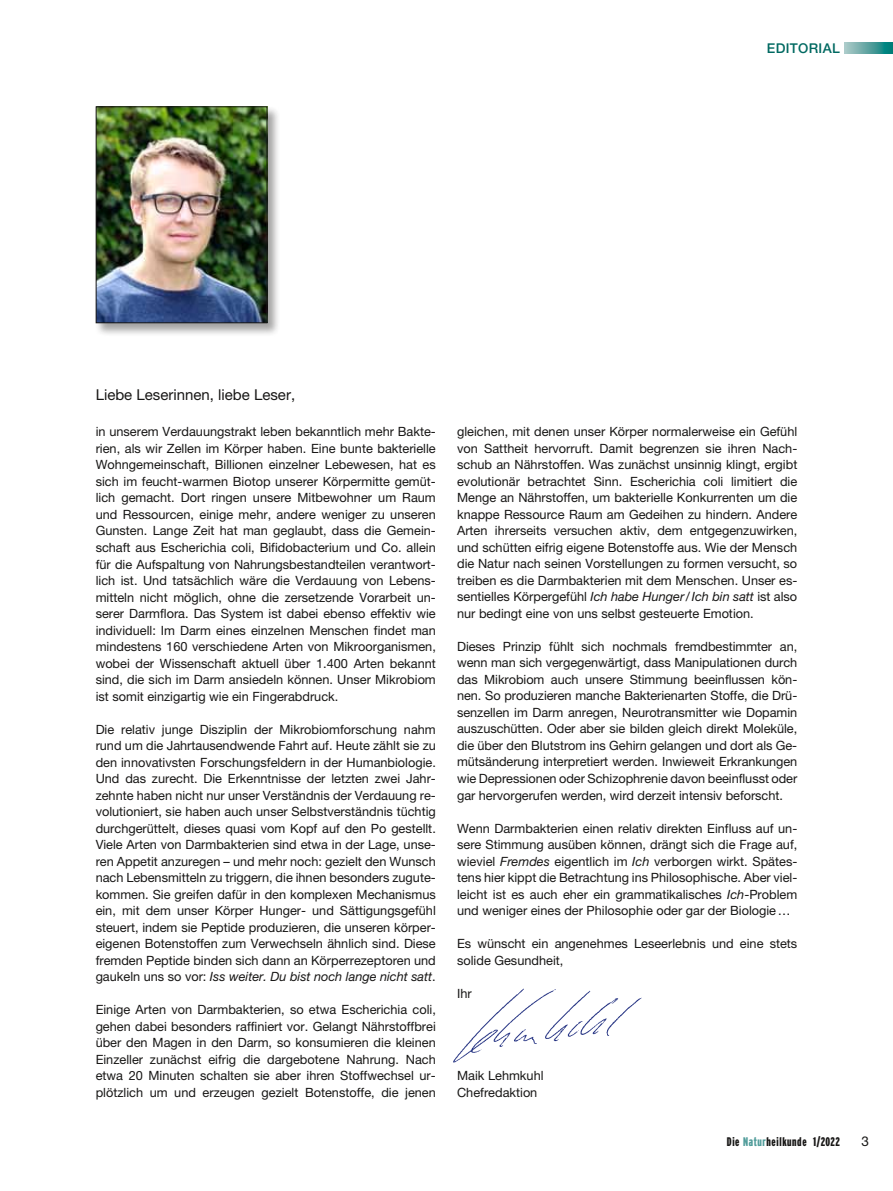
<style>
.page{position:relative;width:893px;height:1191px;background:#fff}
.page>*{position:absolute;margin:0;border:0;box-sizing:border-box;transform-origin:0 0}
.t1{font:15px "Helvetica Neue";color:#181716}
.t2{font:500 13.5px "Helvetica Neue";letter-spacing:.025em;color:#006961}
.t3{font:13.5px "Helvetica Neue";color:#181716}
.t4{font:12.75px/16.5px "Helvetica Neue";color:#181716;text-align:justify}
.t5{font:900 extra-condensed 12.45px "Interstate";letter-spacing:.05em;color:#181716}
.s1{font-style:italic}
.s2{color:#509c9a}
</style>
<div class="page">
<svg style="left:844px;top:43px;width:49px;height:10px"></svg>
<div style="left:95px;top:106px;width:186px;height:230px;background:#181716;opacity:.4"></div>
<img style="left:98px;top:108px;width:167px;height:213px">
<div style="left:96px;top:106px;width:171px;height:217px;border:1px solid #181716"></div>
<img style="left:453px;top:988px;width:189px;height:75px">
<p class="t2" style="left:767px;top:40px;width:74px">EDITORIAL</p>
<p class="t1" style="left:96px;top:386px;width:201px">Liebe Leserinnen, liebe Leser,</p>
<p class="t4" style="left:96px;top:423px;width:342px">in unserem Verdauungstrakt leben bekanntlich mehr Bakte&shy;rien, als wir Zellen im Körper haben. Eine bunte bakterielle Wohngemeinschaft, Billionen einzelner Lebewesen, hat es sich im feucht-warmen Biotop unserer Körpermitte gemüt&shy;lich gemacht. Dort ringen unsere Mitbewohner um Raum und Ressourcen, einige mehr, andere weniger zu unseren Gunsten. Lange Zeit hat man geglaubt, dass die Gemein&shy;schaft aus Escherichia coli, Bifidobacterium und Co. allein für die Aufspaltung von Nahrungsbestandteilen verantwort&shy;lich ist. Und tatsächlich wäre die Verdauung von Lebens&shy;mitteln nicht möglich, ohne die zersetzende Vorarbeit un&shy;serer Darmflora. Das System ist dabei ebenso effektiv wie individuell: Im Darm eines einzelnen Menschen findet man mindestens 160 verschiedene Arten von Mikroorganismen, wobei der Wissenschaft aktuell über 1.400 Arten bekannt sind, die sich im Darm ansiedeln können. Unser Mikrobiom ist somit einzigartig wie ein Fingerabdruck.</p>
<p class="t4" style="left:96px;top:720px;width:342px">Die relativ junge Disziplin der Mikrobiomforschung nahm rund um die Jahrtausendwende Fahrt auf. Heute zählt sie zu den innovativsten Forschungsfeldern in der Humanbiologie.<br>Und das zurecht. Die Erkenntnisse der letzten zwei Jahr&shy;zehnte haben nicht nur unser Verständnis der Verdauung re&shy;volutioniert, sie haben auch unser Selbstverständnis tüchtig durchgerüttelt, dieses quasi vom Kopf auf den Po gestellt.<br>Viele Arten von Darmbakterien sind etwa in der Lage, unse&shy;ren Appetit anzuregen – und mehr noch: gezielt den Wunsch nach Lebensmitteln zu triggern, die ihnen besonders zugute&shy;kommen. Sie greifen dafür in den komplexen Mechanismus ein, mit dem unser Körper Hunger- und Sättigungsgefühl steuert, indem sie Peptide produzieren, die unseren körper&shy;eigenen Botenstoffen zum Verwechseln ähnlich sind. Diese fremden Peptide binden sich dann an Körperrezeptoren und gaukeln uns so vor: <span class="s1">Iss weiter. Du bist noch lange nicht satt</span>.</p>
<p class="t4" style="left:96px;top:1001px;width:342px">Einige Arten von Darmbakterien, so etwa Escherichia coli, gehen dabei besonders raffiniert vor. Gelangt Nährstoffbrei über den Magen in den Darm, so konsumieren die kleinen Einzeller zunächst eifrig die dargebotene Nahrung. Nach etwa 20 Minuten schalten sie aber ihren Stoffwechsel ur&shy;plötzlich um und erzeugen gezielt Botenstoffe, die jenen</p>
<p class="t4" style="left:457px;top:423px;width:342px">gleichen, mit denen unser Körper normalerweise ein Gefühl von Sattheit hervorruft. Damit begrenzen sie ihren Nach&shy;schub an Nährstoffen. Was zunächst unsinnig klingt, ergibt evolutionär betrachtet Sinn. Escherichia coli limitiert die Menge an Nährstoffen, um bakterielle Konkurrenten um die knappe Ressource Raum am Gedeihen zu hindern. Andere Arten ihrerseits versuchen aktiv, dem entgegenzuwirken, und schütten eifrig eigene Botenstoffe aus. Wie der Mensch die Natur nach seinen Vorstellungen zu formen versucht, so treiben es die Darmbakterien mit dem Menschen. Unser es&shy;sentielles Körpergefühl <span class="s1">Ich habe Hunger/Ich bin satt</span> ist also nur bedingt eine von uns selbst gesteuerte Emotion.</p>
<p class="t4" style="left:457px;top:638px;width:342px">Dieses Prinzip fühlt sich nochmals fremdbestimmter an, wenn man sich vergegenwärtigt, dass Manipulationen durch das Mikrobiom auch unsere Stimmung beeinflussen kön&shy;nen. So produzieren manche Bakterienarten Stoffe, die Drü&shy;senzellen im Darm anregen, Neurotransmitter wie Dopamin auszuschütten. Oder aber sie bilden gleich direkt Moleküle, die über den Blutstrom ins Gehirn gelangen und dort als Ge&shy;mütsänderung interpretiert werden. Inwieweit Erkrankungen wie Depressionen oder Schizophrenie davon beeinflusst oder gar hervorgerufen werden, wird derzeit intensiv beforscht.</p>
<p class="t4" style="left:457px;top:819px;width:342px">Wenn Darmbakterien einen relativ direkten Einfluss auf un&shy;sere Stimmung ausüben können, drängt sich die Frage auf, wieviel <span class="s1">Fremdes</span> eigentlich im <span class="s1">Ich</span> verborgen wirkt. Spätes&shy;tens hier kippt die Betrachtung ins Philosophische. Aber viel&shy;leicht ist es auch eher ein grammatikalisches <span class="s1">Ich</span>-Problem und weniger eines der Philosophie oder gar der Biologie…</p>
<p class="t4" style="left:457px;top:935px;width:342px">Es wünscht ein angenehmes Leseerlebnis und eine stets solide Gesundheit,</p>
<p class="t4" style="left:457px;top:984px;width:16px">Ihr</p>
<p class="t4" style="left:457px;top:1067px;width:88px">Maik Lehmkuhl<br>Chefredaktion</p>
<p class="t5" style="left:727px;top:1135px;width:114px">Die <span class="s2">Natur</span>heilkunde 1/2022</p>
<p class="t3" style="left:862px;top:1133px;width:9px">3</p>
</div>
